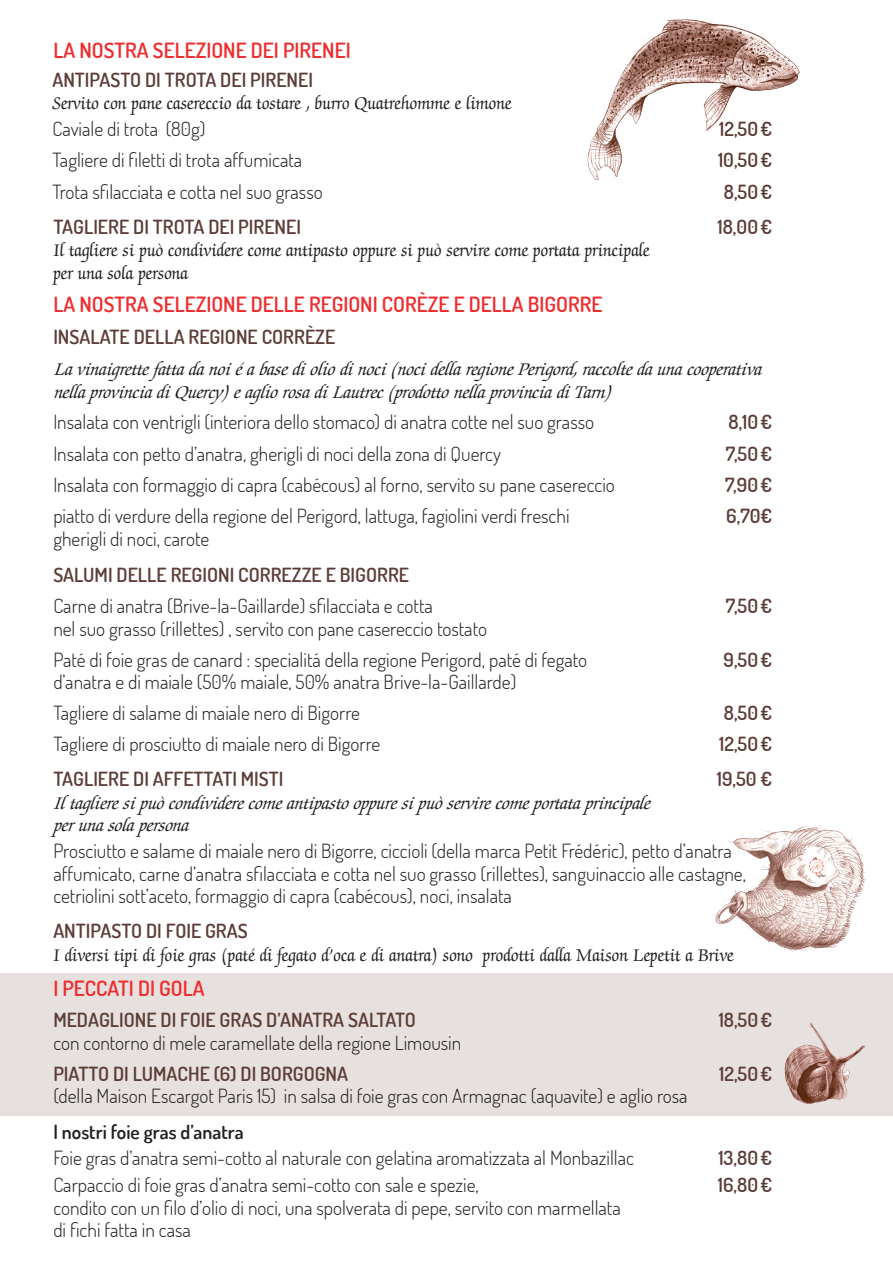
<style>
.page{position:relative;width:893px;height:1263px;background:#fff}
.page>*{position:absolute;margin:0;border:0;box-sizing:border-box;transform-origin:0 0}
.t1{font:600 21px "Dosis";color:#ee2d2f}
.t2{font:300 19.5px/22.5px "Dosis";color:#231f20}
.t3{font:600 19.5px "Dosis";color:#5d3d38}
.t4{font:italic 19.5px/22.5px "Zapf Chancery Std";color:#231f20}
.t5{font:19.5px/22.5px "Zapf Chancery Std";color:#231f20}
.t6{font:600 19.5px "Dosis";color:#231f20}
.s1{font-family:"Dosis";font-weight:600;color:#5d3d38}
</style>
<div class="page">
<div style="left:0;top:973px;width:893px;height:142px;background:#e6e0de"></div>
<img style="left:587px;top:19px;width:213px;height:161px">
<img style="left:715px;top:826px;width:151px;height:126px">
<img style="left:784px;top:1023px;width:82px;height:81px">
<p class="t1" style="left:53px;top:37px;width:299px">LA NOSTRA SELEZIONE DEI PIRENEI</p>
<p class="t3" style="left:52px;top:67px;width:262px">ANTIPASTO DI TROTA DEI PIRENEI</p>
<p class="t5" style="left:52px;top:93px;width:461px">Servito con pane casereccio da tostare , burro Quatrehomme e limone</p>
<p class="t2" style="left:52px;top:117px;width:154px">Caviale di trota (80g)</p>
<p class="t3" style="left:719px;top:116px;width:55px">12,50€</p>
<p class="t2" style="left:52px;top:149px;width:251px">Tagliere di filetti di trota affumicata</p>
<p class="t3" style="left:718px;top:148px;width:56px">10,50€</p>
<p class="t2" style="left:52px;top:180px;width:272px">Trota sfilacciata e cotta nel suo grasso</p>
<p class="t3" style="left:724px;top:179px;width:50px">8,50€</p>
<p class="t3" style="left:53px;top:214px;width:249px">TAGLIERE DI TROTA DEI PIRENEI</p>
<p class="t3" style="left:718px;top:214px;width:56px">18,00€</p>
<p class="t5" style="left:53px;top:240px;width:598px">Il tagliere si può condividere come antipasto oppure si può servire come portata principale per una sola persona</p>
<p class="t1" style="left:53px;top:290px;width:551px">LA NOSTRA SELEZIONE DELLE REGIONI CORÈZE E DELLA BIGORRE</p>
<p class="t3" style="left:53px;top:324px;width:284px">INSALATE DELLA REGIONE CORRÈZE</p>
<p class="t4" style="left:53px;top:359px;width:715px">Lavinaigrettefattadanoiéabasedioliodinoci(nocidellareg ionePerig ord,raccoltedaunacoop erativa nellap rovinciadiQuercy)eag liorosadiLautrec(p rodottonellap rovinciadiTarn)</p>
<p class="t2" style="left:53px;top:410px;width:542px">Insalata con ventrigli (interiora dello stomaco) di anatra cotte nel suo grasso</p>
<p class="t3" style="left:729px;top:409px;width:45px">8,10€</p>
<p class="t2" style="left:53px;top:442px;width:449px">Insalata con petto d’anatra, gherigli di noci della zona di Quercy</p>
<p class="t3" style="left:726px;top:441px;width:48px">7,50€</p>
<p class="t2" style="left:53px;top:473px;width:563px">Insalata con formaggio di capra (cabécous) al forno, servito su pane casereccio</p>
<p class="t3" style="left:725px;top:472px;width:49px">7,90€</p>
<p class="t2" style="left:53px;top:504px;width:518px">piatto di verdure della regione del Perigord, lattuga, fagiolini verdi freschi</p>
<p class="t3" style="left:726px;top:504px;width:47px">6,70€</p>
<p class="t2" style="left:53px;top:527px;width:157px">gherigli di noci, carote</p>
<p class="t3" style="left:53px;top:562px;width:357px">SALUMI DELLE REGIONI CORREZZE E BIGORRE</p>
<p class="t2" style="left:53px;top:594px;width:381px">Carne di anatra (Brive-la-Gaillarde) sfilacciata e cotta</p>
<p class="t3" style="left:726px;top:593px;width:48px">7,50€</p>
<p class="t2" style="left:53px;top:617px;width:435px">nel suo grasso (rillettes) , servito con pane casereccio tostato</p>
<p class="t2" style="left:53px;top:648px;width:535px">Paté di foie gras de canard : specialitá della regione Perigord, paté di fegato</p>
<p class="t3" style="left:724px;top:647px;width:50px">9,50€</p>
<p class="t2" style="left:53px;top:670px;width:464px">d’anatra e di maiale (50% maiale, 50% anatra Brive-la-Gaillarde)</p>
<p class="t2" style="left:53px;top:701px;width:308px">Tagliere di salame di maiale nero di Bigorre</p>
<p class="t3" style="left:724px;top:700px;width:50px">8,50€</p>
<p class="t2" style="left:53px;top:732px;width:328px">Tagliere di prosciutto di maiale nero di Bigorre</p>
<p class="t3" style="left:719px;top:731px;width:55px">12,50€</p>
<p class="t3" style="left:53px;top:767px;width:232px">TAGLIERE DI AFFETTATI MISTI</p>
<p class="t3" style="left:717px;top:767px;width:57px">19,50 €</p>
<p class="t4" style="left:53px;top:793px;width:604px">Il tag lieresip uòcondividerecomeantip astoopp uresip uòservirecomep ortatap rincip ale p erunasolap ersona</p>
<p class="t2" style="left:53px;top:839px;width:694px">Prosciutto e salame di maiale nero di Bigorre, ciccioli (della marca Petit Frédéric), petto d’anatra affumicato, carne d’anatra sfilacciata e cotta nel suo grasso (rillettes), sanguinaccio alle castagne, cetriolini sott’aceto, formaggio di capra (cabécous), noci, insalata</p>
<p class="t5" style="left:53px;top:922px;width:682px"><span class="s1">ANTIPASTO DI FOIE GRAS<br></span>I diversi tipi di foie gras (paté di fegato d’oca e di anatra) sono prodotti dalla Maison Lepetit a Brive</p>
<p class="t1" style="left:53px;top:975px;width:153px">I PECCATI DI GOLA</p>
<p class="t3" style="left:53px;top:1007px;width:364px">MEDAGLIONE DI FOIE GRAS D’ANATRA SALTATO</p>
<p class="t3" style="left:719px;top:1007px;width:55px">18,50€</p>
<p class="t2" style="left:53px;top:1031px;width:409px">con contorno di mele caramellate della regione Limousin</p>
<p class="t3" style="left:53px;top:1061px;width:296px">PIATTO DI LUMACHE (6) DI BORGOGNA</p>
<p class="t3" style="left:719px;top:1061px;width:55px">12,50€</p>
<p class="t2" style="left:53px;top:1084px;width:636px">(della Maison Escargot Paris 15) in salsa di foie gras con Armagnac (aquavite) e aglio rosa</p>
<p class="t6" style="left:53px;top:1119px;width:192px">I nostri foie gras d’anatra</p>
<p class="t2" style="left:53px;top:1146px;width:582px">Foie gras d’anatra semi-cotto al naturale con gelatina aromatizzata al Monbazillac</p>
<p class="t3" style="left:718px;top:1145px;width:55px">13,80€</p>
<p class="t2" style="left:53px;top:1173px;width:427px">Carpaccio di foie gras d’anatra semi-cotto con sale e spezie,</p>
<p class="t3" style="left:718px;top:1172px;width:56px">16,80€</p>
<p class="t2" style="left:53px;top:1195px;width:569px">condito con un filo d’olio di noci, una spolverata di pepe, servito con marmellata di fichi fatta in casa</p>
</div>
